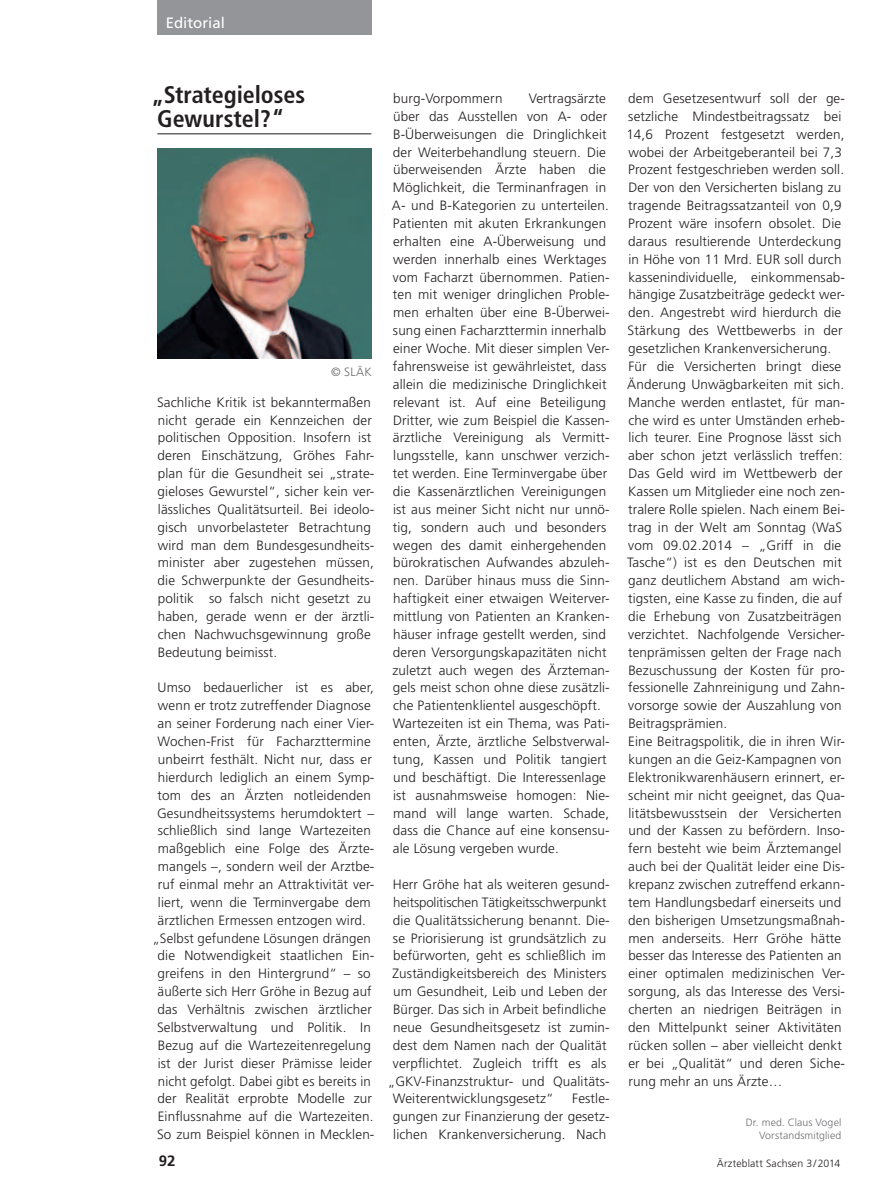
<style>
.page{position:relative;width:893px;height:1191px;background:#fff}
.page>*{position:absolute;margin:0;border:0;box-sizing:border-box;transform-origin:0 0}
.Überschrift{font:700 condensed 24px/24px "Frutiger";color:#231f20}
.t1{font:15px "Frutiger";color:#fff}
.t2{font:700 15px "Frutiger";color:#231f20}
.Text_allgemein{font:300 13.5px/17.9px "Frutiger";letter-spacing:.01em;color:#231f20}
.Text_allgemein-2{font:300 13.5px "Frutiger";letter-spacing:-.01em;color:#231f20}
.Bildunterschrift{font:300 12px "Frutiger";color:#6c6d70}
.Autoren{font:300 10.5px "Frutiger";letter-spacing:.01em;color:#6c6d70}
.t3{font:300 10.5px "Frutiger";letter-spacing:.01em;color:#231f20}
</style>
<div class="page">
<div style="left:157px;top:0;width:214px;height:34px;background:#939598"></div>
<hr style="left:157px;top:133px;width:214px;height:1px;background:#231f20">
<img style="left:157px;top:149px;width:214px;height:209px">
<p class="t1" style="left:166px;top:14px;width:61px">Editorial</p>
<p class="Überschrift" style="left:151px;top:83px;width:155px">„Strategieloses<br>Gewurstel?“</p>
<p class="Bildunterschrift" style="left:331px;top:365px;width:42px">© SLÄK</p>
<p class="Text_allgemein" style="left:157px;top:393px;width:219px">Sachliche Kritik ist bekanntermaßen nicht gerade ein Kennzeichen der politischen Opposition. Insofern ist deren Einschätzung, Gröhes Fahr&shy;plan für die Gesundheit sei „strate&shy;gieloses Gewurstel“, sicher kein ver&shy;lässliches Qualitätsurteil. Bei ideolo&shy;gisch unvorbelasteter Betrachtung wird man dem Bundesgesundheits&shy;minister aber zugestehen müssen, die Schwerpunkte der Gesundheits&shy;politik so falsch nicht gesetzt zu haben, gerade wenn er der ärztli&shy;chen Nachwuchsgewinnung große Bedeutung beimisst.</p>
<p class="Text_allgemein" style="left:157px;top:679px;width:219px">Umso bedauerlicher ist es aber, wenn er trotz zutreffender Diagnose an seiner Forderung nach einer Vier-Wochen-Frist für Facharzttermine unbeirrt festhält. Nicht nur, dass er hierdurch lediglich an einem Symp&shy;tom des an Ärzten notleidenden Gesundheitssystems herumdoktert – schließlich sind lange Wartezeiten maßgeblich eine Folge des Ärzte&shy;mangels –, sondern weil der Arztbe&shy;ruf einmal mehr an Attraktivität ver&shy;liert, wenn die Terminvergabe dem ärztlichen Ermessen entzogen wird.</p>
<p class="Text_allgemein" style="left:152px;top:929px;width:224px;text-align:center">„Selbst gefundene Lösungen drängen die Notwendigkeit staatlichen Ein&shy;greifens in den Hintergrund“ – so äußerte sich Herr Gröhe in Bezug auf das Verhältnis zwischen ärztlicher Selbstverwaltung und Politik. In Bezug auf die Wartezeitenregelung ist der Jurist dieser Prämisse leider nicht gefolgt. Dabei gibt es bereits in der Realität erprobte Modelle zur Einflussnahme auf die Wartezeiten.<br>So zum Beispiel können in Mecklen-</p>
<p class="Text_allgemein" style="left:393px;top:89px;width:111px">burg-Vorpommern</p>
<p class="Text_allgemein" style="left:392px;top:89px;width:219px;text-indent:137px">Vertragsärzte über das Ausstellen von A- oder B-Überweisungen die Dringlichkeit der Weiterbehandlung steuern. Die überweisenden Ärzte haben die Möglichkeit, die Terminanfragen in A- und B-Kategorien zu unterteilen.<br>Patienten mit akuten Erkrankungen erhalten eine A-Überweisung und werden innerhalb eines Werktages vom Facharzt übernommen. Patien&shy;ten mit weniger dringlichen Proble&shy;men erhalten über eine B-Überwei&shy;sung einen Facharzttermin innerhalb einer Woche. Mit dieser simplen Ver&shy;fahrensweise ist gewährleistet, dass allein die medizinische Dringlichkeit relevant ist. Auf eine Beteiligung Dritter, wie zum Beispiel die Kassen&shy;ärztliche Vereinigung als Vermitt&shy;lungsstelle, kann unschwer verzich&shy;tet werden. Eine Terminvergabe über die Kassenärztlichen Vereinigungen ist aus meiner Sicht nicht nur unnö&shy;tig, sondern auch und besonders wegen des damit einhergehenden bürokratischen Aufwandes abzuleh&shy;nen. Darüber hinaus muss die Sinn&shy;haftigkeit einer etwaigen Weiterver&shy;mittlung von Patienten an Kranken&shy;häuser infrage gestellt werden, sind deren Versorgungskapazitäten nicht zuletzt auch wegen des Ärzteman&shy;gels meist schon ohne diese zusätzli&shy;che Patientenklientel ausgeschöpft.</p>
<p class="Text_allgemein" style="left:393px;top:714px;width:218px">Wartezeiten ist ein Thema, was Pati&shy;enten, Ärzte, ärztliche Selbstverwal&shy;tung, Kassen und Politik tangiert und beschäftigt. Die Interessenlage ist ausnahmsweise homogen: Nie&shy;mand will lange warten. Schade, dass die Chance auf eine konsensu&shy;ale Lösung vergeben wurde.</p>
<p class="Text_allgemein" style="left:393px;top:875px;width:218px">Herr Gröhe hat als weiteren gesund-</p>
<p class="Text_allgemein-2" style="left:393px;top:894px;width:215px">heitspolitischen Tätigkeitsschwerpunkt</p>
<p class="Text_allgemein" style="left:393px;top:911px;width:217px">die Qualitätssicherung benannt. Die-</p>
<p class="Text_allgemein" style="left:393px;top:929px;width:215px">se Priorisierung ist grundsätzlich zu</p>
<p class="Text_allgemein" style="left:393px;top:946px;width:215px">befürworten, geht es schließlich im</p>
<p class="Text_allgemein" style="left:392px;top:964px;width:215px">Zuständigkeitsbereich des Ministers</p>
<p class="Text_allgemein" style="left:393px;top:982px;width:216px">um Gesundheit, Leib und Leben der</p>
<p class="Text_allgemein" style="left:393px;top:1000px;width:215px">Bürger. Das sich in Arbeit befindliche</p>
<p class="Text_allgemein" style="left:393px;top:1018px;width:218px">neue Gesundheitsgesetz ist zumin-</p>
<p class="Text_allgemein" style="left:393px;top:1036px;width:215px">dest dem Namen nach der Qualität</p>
<p class="Text_allgemein" style="left:393px;top:1054px;width:215px">verpflichtet. Zugleich trifft es als</p>
<p class="Text_allgemein" style="left:388px;top:1071px;width:224px">„GKV-Finanzstruktur- und Qualitäts-</p>
<p class="Text_allgemein" style="left:393px;top:1089px;width:163px">Weiterentwicklungsgesetz“</p>
<p class="Text_allgemein" style="left:393px;top:1089px;width:218px;text-align:justify;text-indent:179px">Festle&shy;gungen zur Finanzierung der gesetz&shy;lichen Krankenversicherung. Nach</p>
<p class="Text_allgemein" style="left:626px;top:89px;width:220px">dem Gesetzesentwurf soll der ge-- setzliche Mindestbeitragssatz bei 14,6 Prozent festgesetzt werden, wobei der Arbeitgeberanteil bei 7,3<br>Prozent festgeschrieben werden soll.<br>Der von den Versicherten bislang zu tragende Beitragssatzanteil von 0,9<br>Prozent wäre insofern obsolet. Die daraus resultierende Unterdeckung in Höhe von 11 Mrd. EUR soll durch kassenindividuelle, einkommensab&shy;hängige Zusatzbeiträge gedeckt wer&shy;den. Angestrebt wird hierdurch die Stärkung des Wettbewerbs in der gesetzlichen Krankenversicherung.</p>
<p class="Text_allgemein" style="left:627px;top:357px;width:219px">Für die Versicherten bringt diese Änderung Unwägbarkeiten mit sich.<br>Manche werden entlastet, für man&shy;che wird es unter Umständen erheb&shy;lich teurer. Eine Prognose lässt sich aber schon jetzt verlässlich treffen:<br>Das Geld wird im Wettbewerb der Kassen um Mitglieder eine noch zen&shy;tralere Rolle spielen. Nach einem Bei&shy;trag in der Welt am Sonntag (WaS vom 09.02.2014 – „Griff in die Tasche“) ist es den Deutschen mit ganz deutlichem Abstand am wich&shy;tigsten, eine Kasse zu finden, die auf die Erhebung von Zusatzbeiträgen verzichtet. Nachfolgende Versicher&shy;tenprämissen gelten der Frage nach Bezuschussung der Kosten für pro&shy;fessionelle Zahnreinigung und Zahn&shy;vorsorge sowie der Auszahlung von Beitragsprämien.</p>
<p class="Text_allgemein" style="left:628px;top:732px;width:218px">Eine Beitragspolitik, die in ihren Wir&shy;kungen an die Geiz-Kampagnen von Elektronikwarenhäusern erinnert, er-- scheint mir nicht geeignet, das Qua&shy;litätsbewusstsein der Versicherten und der Kassen zu befördern. Inso&shy;fern besteht wie beim Ärztemangel auch bei der Qualität leider eine Dis&shy;krepanz zwischen zutreffend erkann&shy;tem Handlungsbedarf einerseits und den bisherigen Umsetzungsmaßnah&shy;men anderseits. Herr Gröhe hätte besser das Interesse des Patienten an einer optimalen medizinischen Ver&shy;sorgung, als das Interesse des Versi&shy;cherten an niedrigen Beiträgen in den Mittelpunkt seiner Aktivitäten rücken sollen – aber vielleicht denkt er bei „Qualität“ und deren Siche&shy;rung mehr an uns Ärzte…</p>
<p class="Autoren" style="left:746px;top:1116px;width:97px">Dr. med. Claus Vogel</p>
<p class="Autoren" style="left:759px;top:1129px;width:84px">Vorstandsmitglied</p>
<p class="t2" style="left:159px;top:1151px;width:18px">92</p>
<p class="t3" style="left:717px;top:1157px;width:125px">Ärzteblatt Sachsen 3/2014</p>
</div>
